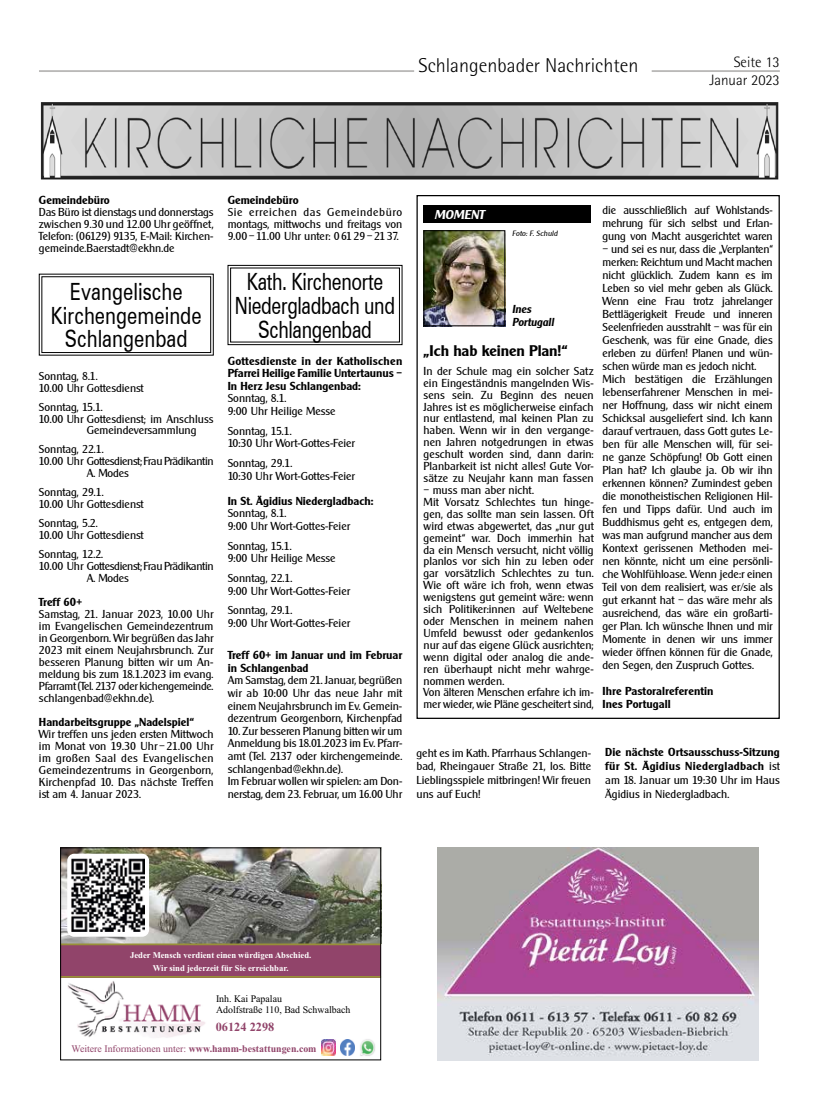
<style>
.page{position:relative;width:833px;height:1117px;background:#fff}
.page>*{position:absolute;margin:0;border:0;box-sizing:border-box;transform-origin:0 0}
.t1{font:23.75px/23.8px "Zurich BT";letter-spacing:-.02em;color:#000;text-align:center;scale:.75 1}
.t2{font:23.75px/23.8px "Zurich BT";color:#000;text-align:center;scale:.78 1}
.t3{font:300 20px "Rotis Semi Sans Std";color:#000}
.t4{font:15px "Cleargothic Serial Bold";letter-spacing:-.01em;color:#000}
.t5{font:300 15px/18px "Rotis Semi Sans Std";color:#000;text-align:right}
.t6{font:12.5px "Times New Roman OV FZGVMB,Bold";color:#91446a}
.t7{font:italic 12.5px "Cleargothic Serial Bold";color:#fff}
.t8{font:11.25px/13px "Cleargothic Serial Regular";letter-spacing:-.005em;color:#000}
.t9{font:11.25px/12.6px "Cleargothic Serial Bold";color:#000}
.t10{font:11.25px "Cleargothic Serial Regular";letter-spacing:-.025em;color:#000}
.t11{font:italic 11.25px/13.5px "Cleargothic Serial Bold";color:#000;scale:.95 1}
.t12{font:10px "Times New Roman OV BZGVMB";color:#91446a}
.t13{font:10px/11.5px "Times New Roman OV BZGVMB";color:#000}
.t14{font:8.75px/13.1px "Times New Roman OV FZGVMB,Bold";color:#fff;text-align:center}
.t15{font:italic 7.5px "Cleargothic Serial Regular";letter-spacing:.015em;color:#000}
.s1{font-family:"Cleargothic Serial Regular"}
.s2{font-family:"Times New Roman OV FZGVMB,Bold"}
</style>
<div class="page">
<hr style="left:651px;top:70px;width:129px;height:2px;background:#bab9b8">
<hr style="left:39px;top:70px;width:375px;height:2px;background:#bab9b8">
<img style="left:40px;top:103px;width:739px;height:77px">
<svg style="left:39px;top:273px;width:175px;height:82px"></svg>
<div style="left:42px;top:276px;width:169px;height:77px;border:1px solid #000"></div>
<svg style="left:227px;top:265px;width:175px;height:80px"></svg>
<div style="left:230px;top:268px;width:170px;height:74px;border:1px solid #000"></div>
<img style="left:425px;top:232px;width:78px;height:92px">
<div style="left:423px;top:230px;width:82px;height:96px;border:1px solid #000"></div>
<div style="left:423px;top:205px;width:168px;height:18px;background:#000"></div>
<img style="left:62px;top:977px;width:154px;height:61px">
<div style="left:60px;top:944px;width:321px;height:33px;background:#91446a"></div>
<img style="left:62px;top:849px;width:317px;height:94px">
<hr style="left:60px;top:943px;width:321px;height:2px;background:#989038">
<hr style="left:60px;top:975px;width:321px;height:2px;background:#989038">
<img style="left:321px;top:1039px;width:14px;height:15px">
<img style="left:341px;top:1039px;width:14px;height:15px">
<img style="left:360px;top:1039px;width:15px;height:16px">
<svg style="left:67px;top:853px;width:82px;height:83px"></svg>
<img style="left:72px;top:857px;width:72px;height:74px">
<div style="left:60px;top:847px;width:321px;height:212px;border:1px solid #000"></div>
<img style="left:438px;top:847px;width:320px;height:212px">
<h2 class="t3" style="left:418px;top:54px;width:221px">Schlangenbader Nachrichten</h2>
<h3 class="t5" style="left:709px;top:53px;width:72px">Seite 13<br>Januar 2023</h3>
<p class="t9" style="left:39px;top:194px;width:72px">Gemeindebüro</p>
<p class="t8" style="left:39px;top:206px;width:176px;line-height:11.9px;text-align:justify">Das Büro ist dienstags und donnerstags zwischen 9.30 und 12.00 Uhr geöffnet, Telefon: (06129) 9135, E-Mail: Kirchen&shy;gemeinde.Baerstadt@ekhn.de</p>
<h1 class="t2" style="left:51px;top:279px;width:195px">Evangelische<br>Kirchengemeinde<br>Schlangenbad</h1>
<p class="t8" style="left:39px;top:370px;width:106px;line-height:11.9px">Sonntag, 8.1.<br>10.00 Uhr Gottesdienst</p>
<p class="t8" style="left:39px;top:400px;width:65px">Sonntag, 15.1.</p>
<p class="t8" style="left:39px;top:412px;width:176px">10.00 Uhr Gottesdienst; im Anschluss</p>
<p class="t8" style="left:87px;top:424px;width:111px">Gemeindeversammlung</p>
<p class="t8" style="left:39px;top:443px;width:66px">Sonntag, 22.1.</p>
<p class="t10" style="left:39px;top:454px;width:176px">10.00 Uhr Gottesdienst; Frau Prädikantin</p>
<p class="t8" style="left:87px;top:466px;width:43px">A. Modes</p>
<p class="t8" style="left:39px;top:486px;width:106px;line-height:11.9px">Sonntag, 29.1.<br>10.00 Uhr Gottesdienst</p>
<p class="t8" style="left:39px;top:517px;width:106px;line-height:11.9px">Sonntag, 5.2.<br>10.00 Uhr Gottesdienst</p>
<p class="t8" style="left:39px;top:547px;width:66px">Sonntag, 12.2.</p>
<p class="t10" style="left:39px;top:559px;width:176px">10.00 Uhr Gottesdienst; Frau Prädikantin</p>
<p class="t8" style="left:87px;top:571px;width:43px">A. Modes</p>
<p class="t9" style="left:39px;top:595px;width:45px">Treff 60+</p>
<p class="t8" style="left:39px;top:607px;width:176px;line-height:12px;text-align:justify">Samstag, 21. Januar 2023, 10.00 Uhr im Evangelischen Gemeindezentrum in Georgenborn. Wir begrüßen das Jahr 2023 mit einem Neujahrsbrunch. Zur besseren Planung bitten wir um An&shy;meldung bis zum 18.1.2023 im evang.<br>Pfarramt (Tel. 2137 oder kichengemeinde. schlangenbad@ekhn.de).</p>
<p class="t9" style="left:39px;top:715px;width:156px">Handarbeitsgruppe „Nadelspiel“</p>
<p class="t8" style="left:39px;top:727px;width:176px;line-height:12px;text-align:justify">Wir treffen uns jeden ersten Mittwoch im Monat von 19.30 Uhr – 21.00 Uhr im großen Saal des Evangelischen Gemeindezentrums in Georgenborn, Kirchenpfad 10. Das nächste Treffen ist am 4. Januar 2023.</p>
<p class="t9" style="left:228px;top:194px;width:72px">Gemeindebüro</p>
<p class="t8" style="left:228px;top:206px;width:176px;line-height:12.1px;text-align:justify">Sie erreichen das Gemeindebüro montags, mittwochs und freitags von 9.00–11.00 Uhr unter: 06129–2137.</p>
<h1 class="t1" style="left:235px;top:270px;width:215px">Kath. Kirchenorte<br>Niedergladbach und<br>Schlangenbad</h1>
<p class="t9" style="left:228px;top:354px;width:176px;text-align:justify">Gottesdienste in der Katholischen Pfarrei Heilige Familie Untertaunus – In Herz Jesu Schlangenbad:</p>
<p class="t8" style="left:228px;top:392px;width:109px;line-height:12.6px">Sonntag, 8.1.<br>9:00 Uhr Heilige Messe</p>
<p class="t8" style="left:228px;top:424px;width:129px;line-height:12.6px">Sonntag, 15.1.<br>10:30 Uhr Wort-Gottes-Feier</p>
<p class="t8" style="left:228px;top:456px;width:129px;line-height:12.6px">Sonntag, 29.1.<br>10:30 Uhr Wort-Gottes-Feier</p>
<p class="t9" style="left:228px;top:494px;width:147px">In St. Ägidius Niedergladbach:</p>
<p class="t8" style="left:228px;top:507px;width:124px;line-height:12.6px">Sonntag, 8.1.<br>9:00 Uhr Wort-Gottes-Feier</p>
<p class="t8" style="left:228px;top:539px;width:109px;line-height:12.6px">Sonntag, 15.1.<br>9:00 Uhr Heilige Messe</p>
<p class="t8" style="left:228px;top:571px;width:124px;line-height:12.6px">Sonntag, 22.1.<br>9:00 Uhr Wort-Gottes-Feier</p>
<p class="t8" style="left:228px;top:603px;width:124px;line-height:12.6px">Sonntag, 29.1.<br>9:00 Uhr Wort-Gottes-Feier</p>
<p class="t9" style="left:228px;top:648px;width:176px">Treff 60+ im Januar und im Februar in Schlangenbad</p>
<p class="t8" style="left:228px;top:674px;width:176px;line-height:12.6px;text-align:justify">Am Samstag, dem 21. Januar, begrüßen wir ab 10:00 Uhr das neue Jahr mit einem Neujahrsbrunch im Ev. Gemein&shy;dezentrum Georgenborn, Kirchenpfad</p>
<p class="t8" style="left:228px;top:724px;width:176px;line-height:12.6px">10. Zur besseren Planung bitten wir um Anmeldung bis 18.01.2023 im Ev. Pfarr&shy;amt (Tel. 2137 oder kirchengemeinde. schlangenbad@ekhn.de).<br>Im Februar wollen wir spielen: am Don&shy;nerstag, dem 23. Februar, um 16.00 Uhr</p>
<p class="t7" style="left:434px;top:207px;width:21px">Mome</p>
<p class="t7" style="left:471px;top:207px;width:13px">nt</p>
<p class="t15" style="left:512px;top:229px;width:47px">Foto: F. Schuld</p>
<p class="t11" style="left:512px;top:302px;width:45px">Ines<br>Portugall</p>
<h3 class="t4" style="left:423px;top:341px;width:145px">„Ich hab keinen Plan!“</h3>
<p class="t8" style="left:423px;top:365px;width:172px;line-height:11.9px;text-align:justify">In der Schule mag ein solcher Satz ein Eingeständnis mangelnden Wis&shy;sens sein. Zu Beginn des neuen Jahres ist es möglicherweise einfach nur entlastend, mal keinen Plan zu haben. Wenn wir in den vergange&shy;nen Jahren notgedrungen in etwas geschult worden sind, dann darin:<br>Planbarkeit ist nicht alles! Gute Vor&shy;sätze zu Neujahr kann man fassen</p>
<p class="t8" style="left:423px;top:484px;width:172px;line-height:11.9px">– muss man aber nicht.<br>Mit Vorsatz Schlechtes tun hinge&shy;gen, das sollte man sein lassen. Oft wird etwas abgewertet, das „nur gut gemeint“ war. Doch immerhin hat da ein Mensch versucht, nicht völlig planlos vor sich hin zu leben oder gar vorsätzlich Schlechtes zu tun.<br>Wie oft wäre ich froh, wenn etwas wenigstens gut gemeint wäre: wenn sich Politiker:innen auf Weltebene oder Menschen in meinem nahen<br>Umfeld bewusst oder gedankenlos nur auf das eigene Glück ausrichten; wenn digital oder analog die ande&shy;ren überhaupt nicht mehr wahrge&shy;nommen werden.<br>Von älteren Menschen erfahre ich im&shy;mer wieder, wie Pläne gescheitert sind,</p>
<p class="t8" style="left:602px;top:204px;width:172px;text-align:justify">die ausschließlich auf Wohlstands&shy;mehrung für sich selbst und Erlan&shy;gung von Macht ausgerichtet waren</p>
<p class="t8" style="left:602px;top:243px;width:172px">– und sei es nur, dass die „Verplanten“ merken: Reichtum und Macht machen nicht glücklich. Zudem kann es im Leben so viel mehr geben als Glück.<br>Wenn eine Frau trotz jahrelanger Bettlägerigkeit Freude und inneren Seelenfrieden ausstrahlt – was für ein Geschenk, was für eine Gnade, dies erleben zu dürfen! Planen und wün&shy;schen würde man es jedoch nicht.<br>Mich bestätigen die Erzählungen lebenserfahrener Menschen in mei&shy;ner Hoffnung, dass wir nicht einem Schicksal ausgeliefert sind. Ich kann darauf vertrauen, dass Gott gutes Le&shy;ben für alle Menschen will, für sei&shy;ne ganze Schöpfung! Ob Gott einen Plan hat? Ich glaube ja. Ob wir ihn erkennen können? Zumindest geben die monotheistischen Religionen Hil&shy;fen und Tipps dafür. Und auch im Buddhismus geht es, entgegen dem, was man aufgrund mancher aus dem Kontext gerissenen Methoden mei&shy;nen könnte, nicht um eine persönli&shy;che Wohlfühloase. Wenn jede:r einen Teil von dem realisiert, was er/sie als gut erkannt hat – das wäre mehr als ausreichend, das wäre ein großarti&shy;ger Plan. Ich wünsche Ihnen und mir Momente in denen wir uns immer wieder öffnen können für die Gnade, den Segen, den Zuspruch Gottes.</p>
<p class="t9" style="left:602px;top:684px;width:112px;line-height:13px">Ihre Pastoralreferentin<br>Ines Portugall</p>
<p class="t8" style="left:416px;top:745px;width:176px;line-height:13.6px;text-align:justify">geht es im Kath. Pfarrhaus Schlangen&shy;bad, Rheingauer Straße 21, los. Bitte Lieblingsspiele mitbringen! Wir freuen uns auf Euch!</p>
<p class="t9" style="left:605px;top:745px;width:176px;line-height:13.9px">Die nächste Ortsausschuss-Sitzung für St. Ägidius Niedergladbach <span class="s1">ist</span></p>
<p class="t8" style="left:605px;top:772px;width:176px;line-height:13.9px">am 18. Januar um 19:30 Uhr im Haus<br>Ägidius in Niedergladbach.</p>
<p class="t14" style="left:130px;top:947px;width:183px">Jeder Mensch verdient einen würdigen Abschied.<br>Wir sind jederzeit für Sie erreichbar.</p>
<p class="t13" style="left:216px;top:992px;width:136px">Inh. Kai Papalau<br>Adolfstraße 110, Bad Schwalbach</p>
<p class="t6" style="left:216px;top:1017px;width:60px">06124 2298</p>
<p class="t12" style="left:72px;top:1041px;width:246px">Weitere Informationen unter: <span class="s2">www.hamm-bestattungen.com</span></p>
</div>
